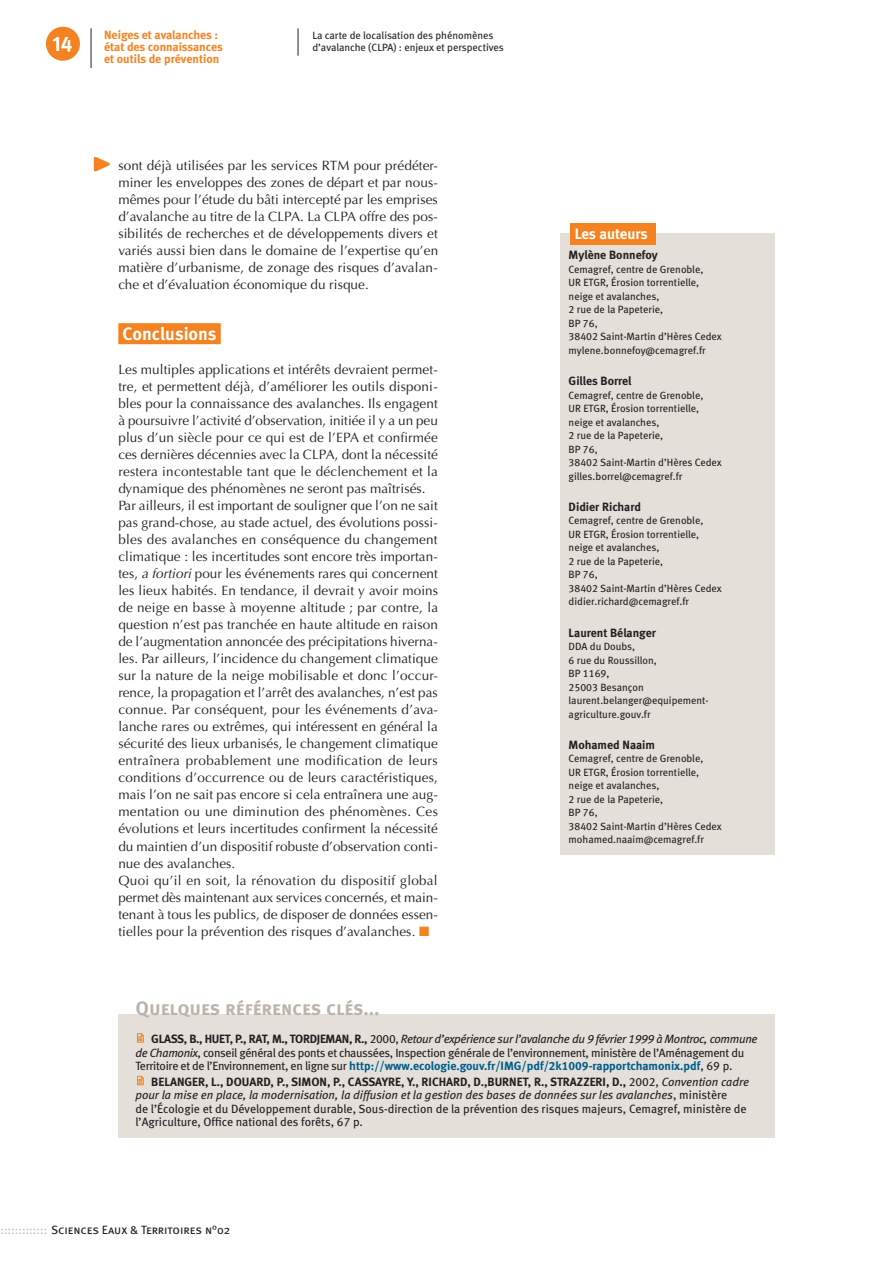
<style>
.page{position:relative;width:893px;height:1263px;background:#fff}
.page>*{position:absolute;margin:0;border:0;box-sizing:border-box;transform-origin:0 0}
.t1{font:21px "Meta Bold Caps Expert";color:#fff}
.t2{font:19.5px "Meta Bold LF Caps";color:#bcb4ab}
.t3{font:18px "Meta Bold LF";color:#fff}
.contact-picto{font:15px "Meta Bold LF";color:#fff}
.t4{font:13.5px/17px "Optima";letter-spacing:.005em;color:#231f20;text-align:justify}
.Hors_texte{font:12px/13.5px "Meta Book LF";letter-spacing:-.005em;color:#231f20}
.Hors_texte-2{font:12px/13.5px "Meta Book LF";letter-spacing:-.025em;color:#231f20}
.contacts{font:12px "Meta Bold LF";color:#231f20}
.t5{font:700 12px/12px "Meta";color:#f58220}
.t6{font:12px "Meta Book Caps";letter-spacing:-.005em;color:#231f20}
.coordonnées{font:10.5px/13.5px "Meta Book LF";color:#231f20}
.s1{font-style:italic}
.s2{color:#f58220}
.s3{font-family:"Meta Bold LF"}
.s4{font-family:"Meta Bold LF";color:#005c8a}
.s5{color:#bcbdc0}
</style>
<div class="page">
<div style="left:118px;top:323px;width:103px;height:21px;background:#f58220"></div>
<svg style="left:93px;top:157px;width:17px;height:15px"></svg>
<div style="left:560px;top:233px;width:215px;height:622px;background:#e4e0d9"></div>
<div style="left:570px;top:223px;width:85px;height:21px;background:#f58220"></div>
<div style="left:118px;top:1014px;width:657px;height:124px;background:#e4e0d9"></div>
<svg style="left:137px;top:1033px;width:7px;height:10px"></svg>
<svg style="left:137px;top:1075px;width:7px;height:10px"></svg>
<div style="left:46px;top:27px;width:34px;height:34px;background:#f58220;border-radius:50%"></div>
<hr style="left:91px;top:28px;width:1px;height:40px;background:#231f20">
<svg style="left:298px;top:28px;width:1px;height:28px"></svg>
<h1 class="t1" style="left:52px;top:31px;width:22px">14</h1>
<p class="t5" style="left:104px;top:29px;width:120px">Neiges et avalanches : état des connaissances et outils de prévention</p>
<p class="coordonnées" style="left:312px;top:29px;width:193px;line-height:12px">La carte de localisation des phénomènes d’avalanche (CLPA) : enjeux et perspectives</p>
<p class="t4" style="left:118px;top:157px;width:321px">sont déjà utilisées par les services RTM pour prédéter&shy;miner les enveloppes des zones de départ et par nous&shy;mêmes pour l’étude du bâti intercepté par les emprises d’avalanche au titre de la CLPA. La CLPA offre des pos&shy;sibilités de recherches et de développements divers et variés aussi bien dans le domaine de l’expertise qu’en matière d’urbanisme, de zonage des risques d’avalan&shy;che et d’évaluation économique du risque.</p>
<h1 class="t3" style="left:123px;top:323px;width:95px">Conclusions</h1>
<p class="t4" style="left:118px;top:361px;width:321px">Les multiples applications et intérêts devraient permet&shy;tre, et permettent déjà, d’améliorer les outils disponi&shy;bles pour la connaissance des avalanches. Ils engagent à poursuivre l’activité d’observation, initiée il y a un peu plus d’un siècle pour ce qui est de l’EPA et confirmée ces dernières décennies avec la CLPA, dont la nécessité restera incontestable tant que le déclenchement et la dynamique des phénomènes ne seront pas maîtrisés.</p>
<p class="t4" style="left:118px;top:497px;width:321px">Par ailleurs, il est important de souligner que l’on ne sait pas grand-chose, au stade actuel, des évolutions possi&shy;bles des avalanches en conséquence du changement climatique : les incertitudes sont encore très importan&shy;tes, <span class="s1">a fortiori</span> pour les événements rares qui concernent les lieux habités. En tendance, il devrait y avoir moins de neige en basse à moyenne altitude ; par contre, la question n’est pas tranchée en haute altitude en raison de l’augmentation annoncée des précipitations hiverna&shy;les. Par ailleurs, l’incidence du changement climatique sur la nature de la neige mobilisable et donc l’occur&shy;rence, la propagation et l’arrêt des avalanches, n’est pas connue. Par conséquent, pour les événements d’ava&shy;lanche rares ou extrêmes, qui intéressent en général la sécurité des lieux urbanisés, le changement climatique entraînera probablement une modification de leurs conditions d’occurrence ou de leurs caractéristiques, mais l’on ne sait pas encore si cela entraînera une aug&shy;mentation ou une diminution des phénomènes. Ces évolutions et leurs incertitudes confirment la nécessité du maintien d’un dispositif robuste d’observation conti&shy;nue des avalanches.</p>
<p class="t4" style="left:118px;top:872px;width:321px">Quoi qu’il en soit, la rénovation du dispositif global permet dès maintenant aux services concernés, et main&shy;tenant à tous les publics, de disposer de données essen&shy;tielles pour la prévention des risques d’avalanches. <span class="s2">■</span></p>
<p class="t2" style="left:135px;top:996px;width:246px">Quelques références clés...</p>
<p class="contact-picto" style="left:575px;top:225px;width:75px">Les auteurs</p>
<p class="contacts" style="left:569px;top:248px;width:91px">Mylène Bonnefoy</p>
<p class="coordonnées" style="left:569px;top:262px;width:136px">Cemagref, centre de Grenoble,</p>
<p class="coordonnées" style="left:569px;top:276px;width:132px">UR ETGR, Érosion torrentielle, neige et avalanches,</p>
<p class="coordonnées" style="left:569px;top:303px;width:96px">2 rue de la Papeterie,</p>
<p class="coordonnées" style="left:569px;top:316px;width:31px">BP 76,</p>
<p class="coordonnées" style="left:569px;top:330px;width:155px">38402 Saint-Martin d’Hères Cedex</p>
<p class="coordonnées" style="left:569px;top:343px;width:139px">mylene.bonnefoy@cemagref.fr</p>
<p class="contacts" style="left:569px;top:374px;width:65px">Gilles Borrel</p>
<p class="coordonnées" style="left:569px;top:388px;width:136px">Cemagref, centre de Grenoble,</p>
<p class="coordonnées" style="left:569px;top:401px;width:132px">UR ETGR, Érosion torrentielle, neige et avalanches,</p>
<p class="coordonnées" style="left:569px;top:428px;width:96px">2 rue de la Papeterie,</p>
<p class="coordonnées" style="left:569px;top:442px;width:31px">BP 76,</p>
<p class="coordonnées" style="left:569px;top:455px;width:155px">38402 Saint-Martin d’Hères Cedex</p>
<p class="coordonnées" style="left:569px;top:469px;width:115px">gilles.borrel@cemagref.fr</p>
<p class="contacts" style="left:569px;top:499px;width:74px">Didier Richard</p>
<p class="coordonnées" style="left:569px;top:514px;width:136px">Cemagref, centre de Grenoble,</p>
<p class="coordonnées" style="left:569px;top:527px;width:132px">UR ETGR, Érosion torrentielle, neige et avalanches,</p>
<p class="coordonnées" style="left:569px;top:554px;width:96px">2 rue de la Papeterie,</p>
<p class="coordonnées" style="left:569px;top:568px;width:31px">BP 76,</p>
<p class="coordonnées" style="left:569px;top:581px;width:155px">38402 Saint-Martin d’Hères Cedex</p>
<p class="coordonnées" style="left:569px;top:595px;width:122px">didier.richard@cemagref.fr</p>
<p class="contacts" style="left:569px;top:625px;width:89px">Laurent Bélanger</p>
<p class="coordonnées" style="left:569px;top:639px;width:68px">DDA du Doubs,</p>
<p class="coordonnées" style="left:569px;top:653px;width:90px">6 rue du Roussillon,</p>
<p class="coordonnées" style="left:569px;top:666px;width:42px">BP 1169,</p>
<p class="coordonnées" style="left:569px;top:680px;width:77px">25003 Besançon</p>
<p class="coordonnées" style="left:569px;top:693px;width:142px">laurent.belanger@equipement&shy;agriculture.gouv.fr</p>
<p class="contacts" style="left:569px;top:737px;width:88px">Mohamed Naaim</p>
<p class="coordonnées" style="left:569px;top:752px;width:136px">Cemagref, centre de Grenoble,</p>
<p class="coordonnées" style="left:569px;top:765px;width:132px">UR ETGR, Érosion torrentielle, neige et avalanches,</p>
<p class="coordonnées" style="left:569px;top:792px;width:96px">2 rue de la Papeterie,</p>
<p class="coordonnées" style="left:569px;top:806px;width:31px">BP 76,</p>
<p class="coordonnées" style="left:569px;top:819px;width:155px">38402 Saint-Martin d’Hères Cedex</p>
<p class="coordonnées" style="left:569px;top:833px;width:137px">mohamed.naaim@cemagref.fr</p>
<p class="Hors_texte-2" style="left:135px;top:1032px;width:624px;text-indent:16px"><span class="s3">GLASS, B., HUET, P., RAT, M., TORDJEMAN, R.,</span> 2000, <span class="s1">Retour d’expérience sur l’avalanche du 9 février 1999 à Montroc, commune de Chamonix</span>, conseil général des ponts et chaussées, Inspection générale de l’environnement, ministère de l’Aménagement du<br>Territoire et de l’Environnement, en ligne sur <span class="s4">http://www.ecologie.gouv.fr/IMG/pdf/2k1009-rapportchamonix.pdf</span>, 69 p.</p>
<p class="Hors_texte" style="left:135px;top:1075px;width:615px;text-indent:16px"><span class="s3">BELANGER, L., DOUARD, P., SIMON, P., CASSAYRE, Y., RICHARD, D.,BURNET, R., STRAZZERI, D.,</span> 2002, <span class="s1">Convention cadre pour la mise en place, la modernisation, la diffusion et la gestion des bases de données sur les avalanches</span>, ministère<br>de l’Écologie et du Développement durable, Sous-direction de la prévention des risques majeurs, Cemagref, ministère de l’Agriculture, Office national des forêts, 67 p.</p>
<p class="t6" style="left:0;top:1223px;width:231px"><span class="s5">:::::::::::::</span> Sciences Eaux &amp; Territoires n°02</p>
</div>
